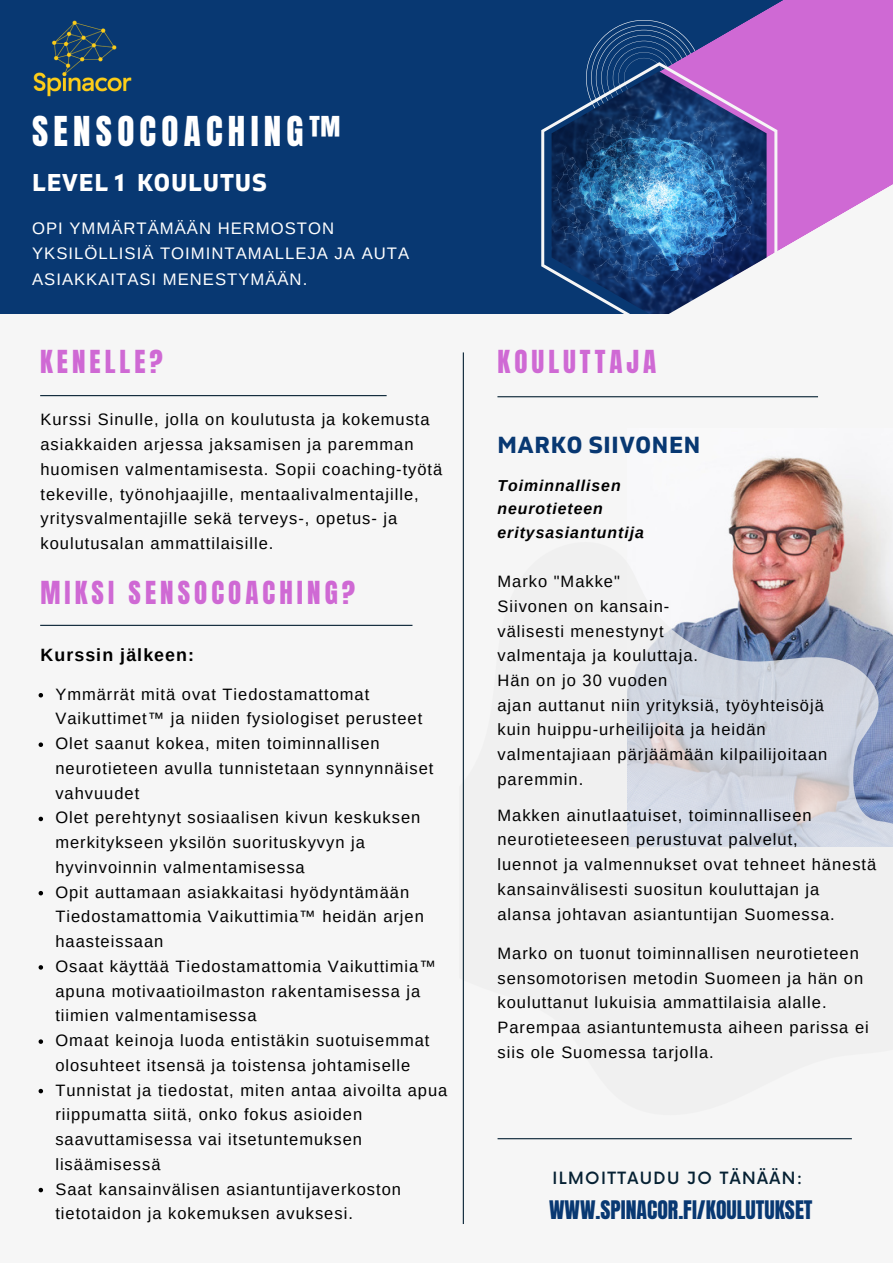
<style>
.page{position:relative;width:893px;height:1264px;background:#fff}
.page>*{position:absolute;margin:0;border:0;box-sizing:border-box;transform-origin:0 0}
.t1{font:35.1px "Anton";letter-spacing:.15em;color:#fff}
.t2{font:27px "Anton";letter-spacing:.15em;color:#cf69d4}
.t3{font:700 24.3px "Gilam";letter-spacing:.035em;color:#fff}
.t4{font:700 23.25px "Gilam";letter-spacing:.035em;color:#083872}
.t5{font:21.75px "Anton";color:#083872}
.t6{font:700 17.85px "Arimo";letter-spacing:.06em;color:#000}
.t7{font:16.65px/25.8px "Arimo";letter-spacing:.06em;color:#fff}
.t8{font:16.5px/24.8px "Arimo";letter-spacing:.06em;color:#000}
.t9{font:500 16.5px "Now";letter-spacing:.085em;color:#062133}
.t10{font:italic 700 15.9px/23.5px "Arimo";letter-spacing:.06em;color:#000}
</style>
<div class="page">
<div style="left:0;top:0;width:892px;height:1262px;background:#f6f6f6"></div>
<hr style="left:40px;top:395px;width:346px;height:1px;background:#062133">
<div style="left:0;top:0;width:659px;height:318px;background:#083872"></div>
<svg style="left:588px;top:0;width:304px;height:251px;fill:#cf69d4"></svg>
<svg style="left:541px;top:62px;width:236px;height:210px"></svg>
<img style="left:551px;top:71px;width:215px;height:243px">
<img style="left:33px;top:20px;width:99px;height:77px">
<hr style="left:40px;top:624px;width:372px;height:2px;background:#062133">
<hr style="left:497px;top:396px;width:321px;height:1px;background:#062133">
<img style="left:728px;top:457px;width:157px;height:83px">
<svg style="left:401px;top:540px;width:491px;height:575px"></svg>
<svg style="left:604px;top:751px;width:4px;height:4px"></svg>
<svg style="left:521px;top:574px;width:5px;height:4px"></svg>
<svg style="left:812px;top:815px;width:4px;height:5px"></svg>
<svg style="left:600px;top:598px;width:4px;height:4px"></svg>
<svg style="left:652px;top:829px;width:7px;height:4px"></svg>
<svg style="left:647px;top:725px;width:5px;height:5px"></svg>
<svg style="left:742px;top:949px;width:5px;height:5px"></svg>
<svg style="left:553px;top:873px;width:4px;height:3px"></svg>
<svg style="left:719px;top:908px;width:4px;height:3px"></svg>
<svg style="left:652px;top:1091px;width:7px;height:5px"></svg>
<svg style="left:516px;top:693px;width:5px;height:6px"></svg>
<svg style="left:783px;top:726px;width:10px;height:16px"></svg>
<svg style="left:746px;top:1024px;width:4px;height:4px"></svg>
<svg style="left:671px;top:1001px;width:10px;height:9px"></svg>
<svg style="left:828px;top:743px;width:4px;height:3px"></svg>
<svg style="left:856px;top:952px;width:4px;height:5px"></svg>
<svg style="left:487px;top:770px;width:6px;height:6px"></svg>
<svg style="left:716px;top:691px;width:5px;height:4px"></svg>
<svg style="left:834px;top:903px;width:4px;height:4px"></svg>
<svg style="left:572px;top:783px;width:4px;height:5px"></svg>
<svg style="left:555px;top:916px;width:5px;height:4px"></svg>
<svg style="left:520px;top:643px;width:5px;height:7px"></svg>
<svg style="left:459px;top:820px;width:6px;height:5px"></svg>
<svg style="left:495px;top:896px;width:4px;height:4px"></svg>
<svg style="left:696px;top:932px;width:12px;height:8px"></svg>
<svg style="left:609px;top:865px;width:4px;height:4px"></svg>
<svg style="left:677px;top:708px;width:9px;height:12px"></svg>
<svg style="left:640px;top:775px;width:6px;height:5px"></svg>
<svg style="left:575px;top:1029px;width:12px;height:10px"></svg>
<svg style="left:806px;top:711px;width:8px;height:17px"></svg>
<svg style="left:741px;top:710px;width:4px;height:3px"></svg>
<svg style="left:749px;top:871px;width:3px;height:4px"></svg>
<svg style="left:592px;top:564px;width:8px;height:6px"></svg>
<svg style="left:749px;top:815px;width:5px;height:4px"></svg>
<svg style="left:681px;top:1072px;width:3px;height:5px"></svg>
<svg style="left:728px;top:1011px;width:5px;height:4px"></svg>
<svg style="left:851px;top:971px;width:8px;height:5px"></svg>
<svg style="left:782px;top:986px;width:10px;height:5px"></svg>
<svg style="left:648px;top:906px;width:7px;height:5px"></svg>
<svg style="left:699px;top:865px;width:4px;height:6px"></svg>
<div style="left:0;top:685px;width:458px;height:466px;background:#f6f6f6"></div>
<div style="left:0;top:314px;width:776px;height:64px;background:#f6f6f6"></div>
<hr style="left:497px;top:1138px;width:354px;height:1px;background:#062133">
<hr style="left:463px;top:352px;width:1px;height:871px;background:#062133">
<svg style="left:39px;top:693px;width:4px;height:4px"></svg>
<svg style="left:39px;top:742px;width:4px;height:5px"></svg>
<svg style="left:39px;top:816px;width:4px;height:5px"></svg>
<svg style="left:39px;top:890px;width:4px;height:5px"></svg>
<svg style="left:39px;top:965px;width:4px;height:4px"></svg>
<svg style="left:39px;top:1039px;width:4px;height:4px"></svg>
<svg style="left:39px;top:1088px;width:4px;height:5px"></svg>
<svg style="left:39px;top:1187px;width:4px;height:5px"></svg>
<h1 class="t1" style="left:32px;top:106px;width:310px">SENSOCOACHING™</h1>
<h3 class="t3" style="left:32px;top:169px;width:236px">LEVEL 1 KOULUTUS</h3>
<p class="t7" style="left:32px;top:215px;width:378px">OPI YMMÄRTÄMÄÄN HERMOSTON<br>YKSILÖLLISIÄ TOIMINTAMALLEJA JA AUTA<br>ASIAKKAITASI MENESTYMÄÄN.</p>
<h2 class="t2" style="left:40px;top:342px;width:124px">KENELLE?</h2>
<p class="t8" style="left:40px;top:407px;width:403px">Kurssi Sinulle, jolla on koulutusta ja kokemusta asiakkaiden arjessa jaksamisen ja paremman huomisen valmentamisesta. Sopii coaching-työtä tekeville, työnohjaajille, mentaalivalmentajille, yritysvalmentajille sekä terveys-, opetus- ja koulutusalan ammattilaisille.</p>
<h2 class="t2" style="left:40px;top:573px;width:316px">MIKSI SENSOCOACHING?</h2>
<p class="t6" style="left:40px;top:645px;width:155px">Kurssin jälkeen:</p>
<p class="t8" style="left:55px;top:681px;width:393px">Ymmärrät mitä ovat Tiedostamattomat Vaikuttimet™ ja niiden fysiologiset perusteet Olet saanut kokea, miten toiminnallisen neurotieteen avulla tunnistetaan synnynnäiset vahvuudet<br>Olet perehtynyt sosiaalisen kivun keskuksen merkitykseen yksilön suorituskyvyn ja hyvinvoinnin valmentamisessa<br>Opit auttamaan asiakkaitasi hyödyntämään Tiedostamattomia Vaikuttimia™ heidän arjen haasteissaan<br>Osaat käyttää Tiedostamattomia Vaikuttimia™ apuna motivaatioilmaston rakentamisessa ja tiimien valmentamisessa<br>Omaat keinoja luoda entistäkin suotuisemmat olosuhteet itsensä ja toistensa johtamiselle Tunnistat ja tiedostat, miten antaa aivoilta apua riippumatta siitä, onko fokus asioiden saavuttamisessa vai itsetuntemuksen lisäämisessä<br>Saat kansainvälisen asiantuntijaverkoston tietotaidon ja kokemuksen avuksesi.</p>
<h2 class="t2" style="left:497px;top:342px;width:160px">KOULUTTAJA</h2>
<h3 class="t4" style="left:497px;top:431px;width:204px">MARKO SIIVONEN</h3>
<p class="t10" style="left:497px;top:473px;width:148px">Toiminnallisen neurotieteen eritysasiantuntija</p>
<p class="t8" style="left:497px;top:569px;width:331px">Marko "Makke"<br>Siivonen on kansain-<br>välisesti menestynyt<br>valmentaja ja kouluttaja.<br>Hän on jo 30 vuoden<br>ajan auttanut niin yrityksiä, työyhteisöjä kuin huippu-urheilijoita ja heidän valmentajiaan pärjäämään kilpailijoitaan paremmin.</p>
<p class="t8" style="left:497px;top:802px;width:380px">Makken ainutlaatuiset, toiminnalliseen neurotieteeseen perustuvat palvelut,<br>luennot ja valmennukset ovat tehneet hänestä kansainvälisesti suositun kouluttajan ja alansa johtavan asiantuntijan Suomessa.</p>
<p class="t8" style="left:497px;top:940px;width:373px">Marko on tuonut toiminnallisen neurotieteen sensomotorisen metodin Suomeen ja hän on kouluttanut lukuisia ammattilaisia alalle.<br>Parempaa asiantuntemusta aiheen parissa ei siis ole Suomessa tarjolla.</p>
<p class="t9" style="left:552px;top:1169px;width:251px">ILMOITTAUDU JO TÄNÄÄN:</p>
<h3 class="t5" style="left:549px;top:1194px;width:265px">WWW.SPINACOR.FI/KOULUTUKSET</h3>
</div>
